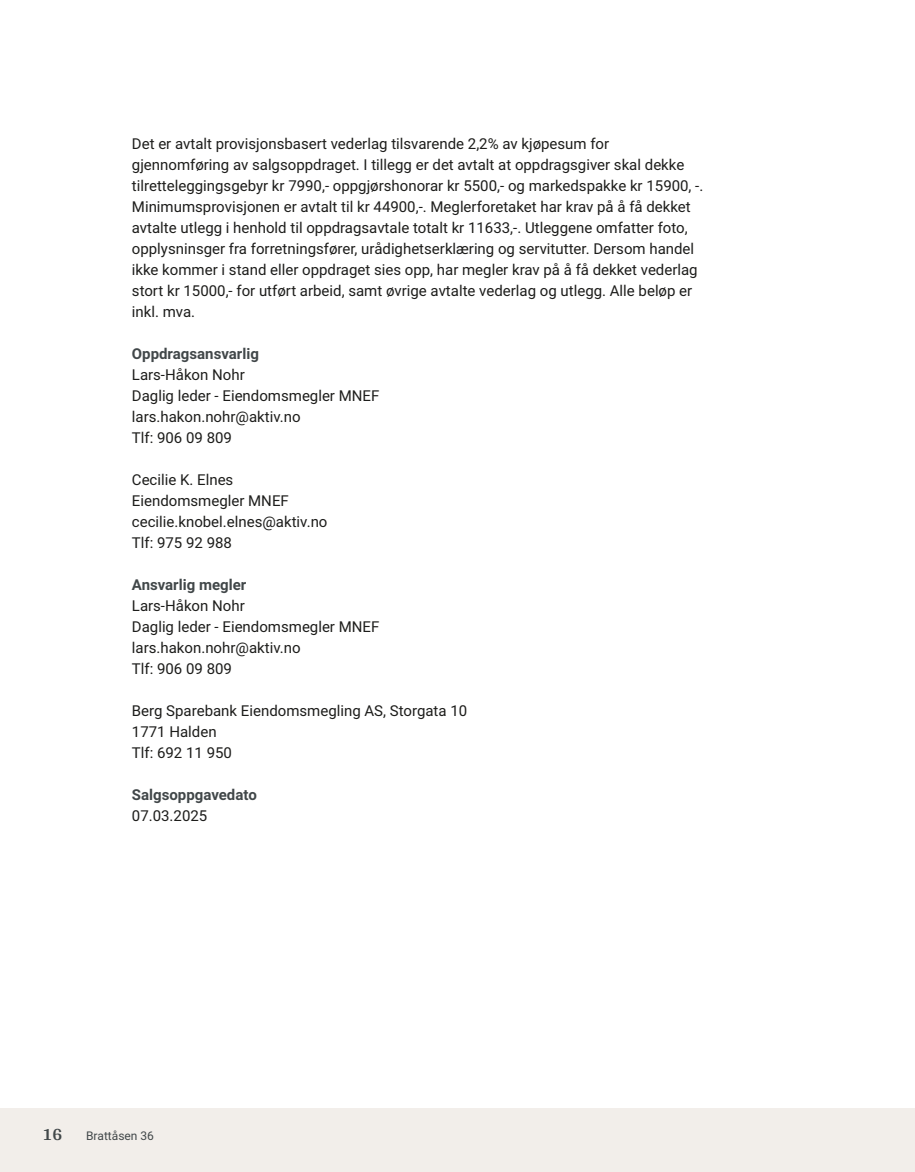
<style>
.page{position:relative;width:915px;height:1172px;background:#fff}
.page>*{position:absolute;margin:0;border:0;box-sizing:border-box;transform-origin:0 0}
.t1{font:700 18px "Arya";color:#414749}
.t2{font:15px/21px "Roboto Vitec";color:#1d1d1b}
.t3{font:700 15px "Roboto Vitec";color:#414749}
.t4{font:12px "Roboto Vitec";color:#414749}
</style>
<div class="page">
<div style="left:0;top:1108px;width:914px;height:64px;background:#f2eeea"></div>
<p class="t2" style="left:132px;top:132px;width:572px">Det er avtalt provisjonsbasert vederlag tilsvarende 2,2% av kjøpesum for gjennomføring av salgsoppdraget. I tillegg er det avtalt at oppdragsgiver skal dekke tilretteleggingsgebyr kr 7990,‑ oppgjørshonorar kr 5500,‑ og markedspakke kr 15900, ‑.<br>Minimumsprovisjonen er avtalt til kr 44900,‑. Meglerforetaket har krav på å få dekket avtalte utlegg i henhold til oppdragsavtale totalt kr 11633,‑. Utleggene omfatter foto, opplysninsger fra forretningsfører, urådighetserklæring og servitutter. Dersom handel ikke kommer i stand eller oppdraget sies opp, har megler krav på å få dekket vederlag stort kr 15000,‑ for utført arbeid, samt øvrige avtalte vederlag og utlegg. Alle beløp er inkl. mva.</p>
<p class="t3" style="left:132px;top:343px;width:128px">Oppdragsansvarlig</p>
<p class="t2" style="left:132px;top:363px;width:249px">Lars‑Håkon Nohr<br>Daglig leder ‑ Eiendomsmegler MNEF lars.hakon.nohr@aktiv.no<br>Tlf: 906 09 809</p>
<p class="t2" style="left:132px;top:468px;width:197px">Cecilie K. Elnes<br>Eiendomsmegler MNEF cecilie.knobel.elnes@aktiv.no<br>Tlf: 975 92 988</p>
<p class="t3" style="left:132px;top:574px;width:116px">Ansvarlig megler</p>
<p class="t2" style="left:132px;top:594px;width:249px">Lars‑Håkon Nohr<br>Daglig leder ‑ Eiendomsmegler MNEF lars.hakon.nohr@aktiv.no<br>Tlf: 906 09 809</p>
<p class="t2" style="left:132px;top:699px;width:337px">Berg Sparebank Eiendomsmegling AS, Storgata 10<br>1771 Halden<br>Tlf: 692 11 950</p>
<p class="t3" style="left:132px;top:784px;width:126px">Salgsoppgavedato</p>
<p class="t2" style="left:132px;top:804px;width:77px">07.03.2025</p>
<p class="t1" style="left:43px;top:1123px;width:21px">16</p>
<p class="t4" style="left:86px;top:1127px;width:69px">Brattåsen 36</p>
</div>
